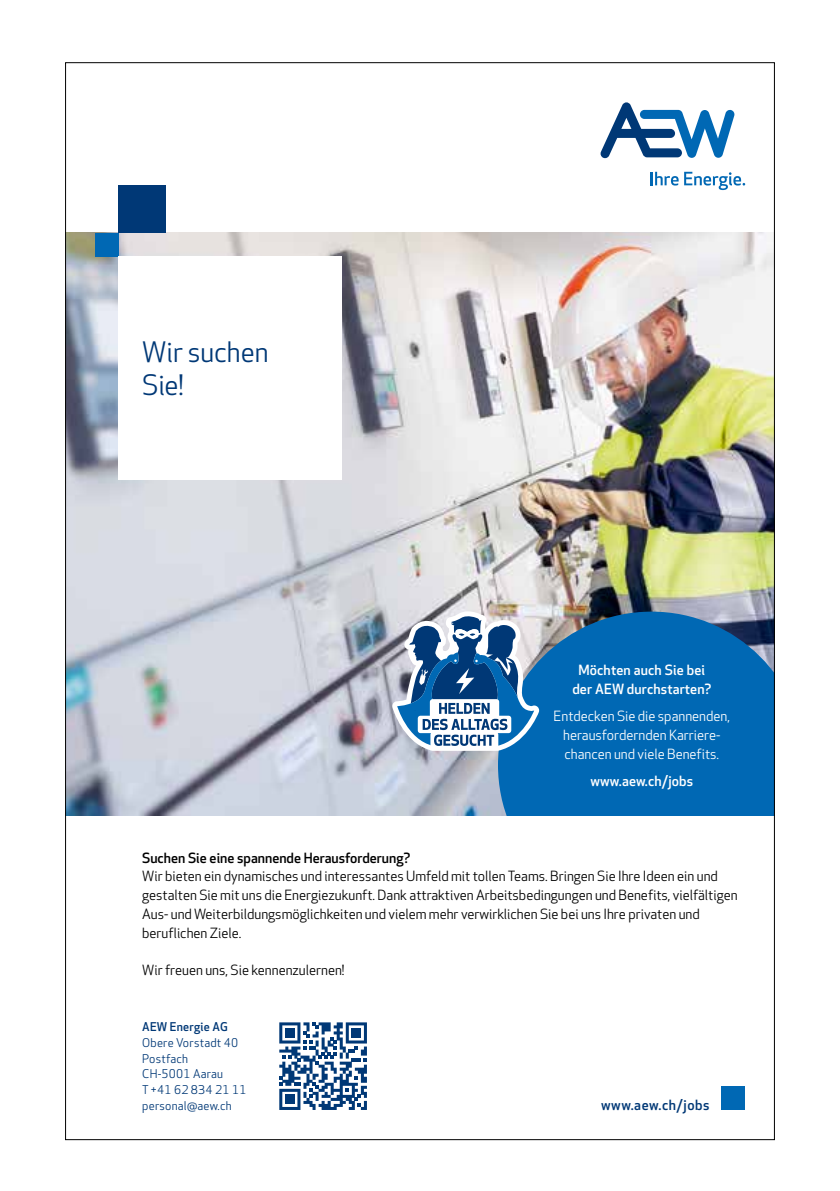
<style>
.page{position:relative;width:840px;height:1191px;background:#fff}
.page>*{position:absolute;margin:0;border:0;box-sizing:border-box;transform-origin:0 0}
.t1{font:27.6px/33.4px "Apex New";color:#003876}
.t2{font:13.8px/18.6px "Apex New";color:#000}
.t3{font:13.8px/18.6px "Apex New";color:#fff;text-align:center}
.t4{font:500 13.8px/18.6px "Apex New";letter-spacing:.01em;color:#fff;text-align:center}
.t5{font:500 13.8px "Apex New";color:#000}
.t6{font:500 13.8px "Apex New";letter-spacing:.04em;color:#003876}
.t7{font:11.8px/15.8px "Apex New";letter-spacing:.02em;color:#003876}
.t8{font:500 11.8px "Apex New";letter-spacing:.02em;color:#003876}
</style>
<div class="page">
<img style="left:67px;top:233px;width:705px;height:582px">
<svg style="left:497px;top:611px;width:275px;height:204px;background:#0a69b0"></svg>
<div style="left:721px;top:1086px;width:23px;height:24px;background:#0068b4"></div>
<div style="left:118px;top:185px;width:48px;height:48px;background:#003876"></div>
<div style="left:95px;top:233px;width:23px;height:23px;background:#0068b4"></div>
<div style="left:118px;top:256px;width:223px;height:223px;background:#fff"></div>
<svg style="left:279px;top:1022px;width:88px;height:88px"></svg>
<div style="left:285px;top:1094px;width:9px;height:10px;background:#003876"></div>
<svg style="left:650px;top:172px;width:94px;height:18px"></svg>
<svg style="left:600px;top:102px;width:134px;height:56px"></svg>
<svg style="left:392px;top:611px;width:147px;height:140px"></svg>
<h1 class="t1" style="left:142px;top:336px;width:128px">Wir suchen<br>Sie!</h1>
<p class="t4" style="left:572px;top:661px;width:140px">Möchten auch Sie bei der AEW durchstarten?</p>
<p class="t3" style="left:553px;top:707px;width:178px">Entdecken Sie die spannenden, herausfordernden Karriere&shy;chancen und viele Benefits.</p>
<p class="t4" style="left:590px;top:772px;width:104px">www.aew.ch/jobs</p>
<p class="t5" style="left:142px;top:850px;width:269px">Suchen Sie eine spannende Herausforderung?</p>
<p class="t2" style="left:142px;top:867px;width:596px">Wir bieten ein dynamisches und interessantes Umfeld mit tollen Teams. Bringen Sie Ihre Ideen ein und gestalten Sie mit uns die Energiezukunft. Dank attraktiven Arbeitsbedingungen und Benefits, vielfältigen Aus- und Weiterbildungsmöglichkeiten und vielem mehr verwirklichen Sie bei uns Ihre privaten und beruflichen Ziele.</p>
<p class="t2" style="left:142px;top:961px;width:204px">Wir freuen uns, Sie kennenzulernen!</p>
<p class="t8" style="left:142px;top:1020px;width:87px">AEW Energie AG</p>
<p class="t7" style="left:142px;top:1035px;width:106px">Obere Vorstadt 40<br>Postfach<br>CH-5001 Aarau<br>T +41 62 834 21 11 personal@aew.ch</p>
<p class="t6" style="left:600px;top:1097px;width:110px">www.aew.ch/jobs</p>
</div>
